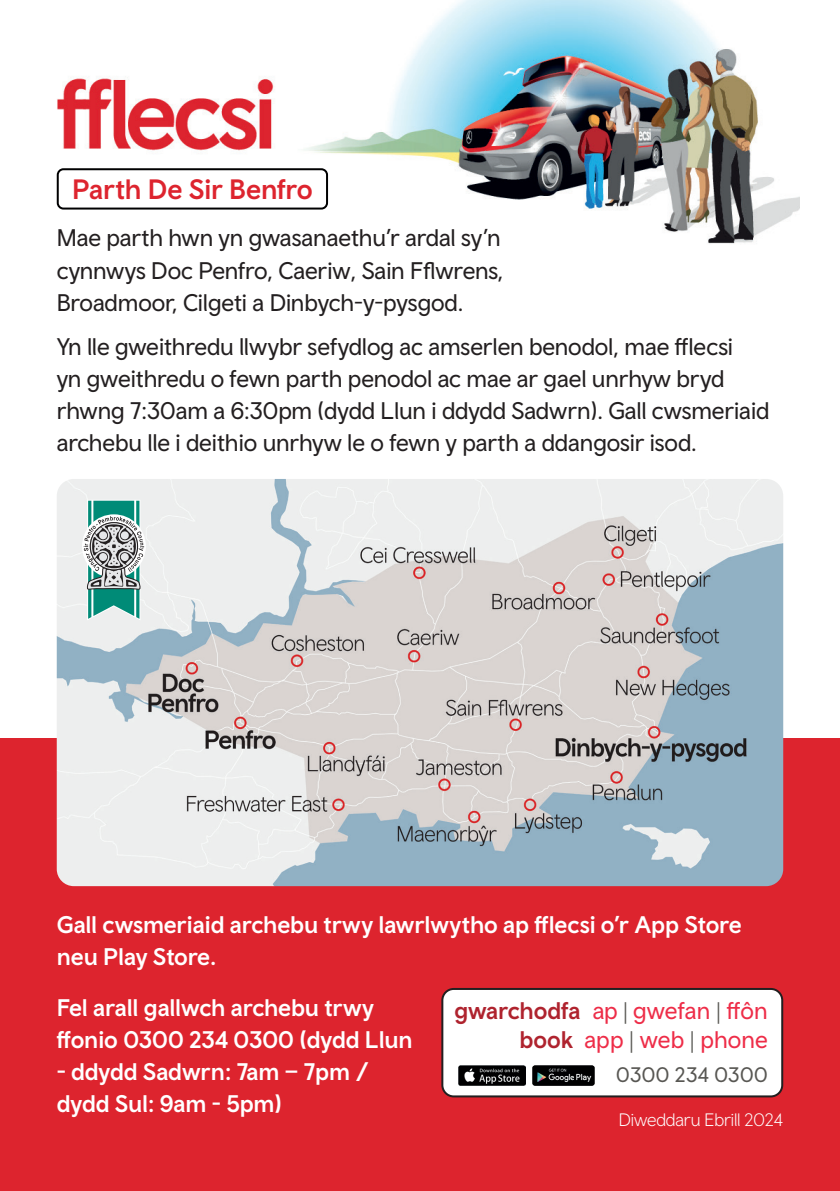
<style>
.page{position:relative;width:840px;height:1191px;background:#fff}
.page>*{position:absolute;margin:0;border:0;box-sizing:border-box;transform-origin:0 0}
.t1{font:500 28px "Wales Sans Body";letter-spacing:-.01em;color:#dd242e}
.t2{font:24px/32px "Wales Sans Body";letter-spacing:-.005em;color:#231f20;text-align:justify}
.t3{font:500 24px/32px "Wales Sans Body";letter-spacing:-.005em;color:#fff}
.t4{font:24px/28.8px "Wales Sans Body";color:#ee2d48;text-align:right}
.t5{font:21px "Wales Sans Body";letter-spacing:.02em;color:#585753}
.t6{font:300 18px "Wales Sans Body";letter-spacing:-.005em;color:#fff}
.s1{font-weight:500;color:#af232e}
.s2{color:#ed2d48}
.s3{font-weight:300;color:#585753}
</style>
<div class="page">
<img style="left:56px;top:0;width:743px;height:244px">
<div style="left:0;top:738px;width:839px;height:453px;background:#dd242e"></div>
<div style="left:57px;top:168px;width:271px;height:41px;border:2px solid #000001;border-radius:6px"></div>
<div style="left:442px;top:989px;width:339px;height:107px;background:#fff;border-radius:11px"></div>
<div style="left:441px;top:988px;width:341px;height:109px;border:2px solid #231f20;border-radius:11px"></div>
<img style="left:458px;top:1065px;width:67px;height:20px">
<img style="left:532px;top:1065px;width:62px;height:20px">
<img style="left:57px;top:479px;width:725px;height:407px">
<svg style="left:84px;top:500px;width:60px;height:120px;background:#87aea9"></svg>
<p class="t1" style="left:72px;top:172px;width:242px">Parth De Sir Benfro</p>
<p class="t2" style="left:57px;top:222px;width:448px">Mae parth hwn yn gwasanaethu’r ardal sy’n cynnwys Doc Penfro, Caeriw, Sain Fflwrens, Broadmoor, Cilgeti a Dinbych-y-pysgod.</p>
<p class="t2" style="left:57px;top:329px;width:713px;text-align:left">Yn lle gweithredu llwybr sefydlog ac amserlen benodol, mae fflecsi<br>yn gweithredu o fewn parth penodol ac mae ar gael unrhyw bryd rhwng 7:30am a 6:30pm (dydd Llun i ddydd Sadwrn). Gall cwsmeriaid archebu lle i deithio unrhyw le o fewn y parth a ddangosir isod.</p>
<p class="t3" style="left:57px;top:908px;width:686px">Gall cwsmeriaid archebu trwy lawrlwytho ap fflecsi o’r App Store neu Play Store.</p>
<p class="t3" style="left:57px;top:991px;width:357px">Fel arall gallwch archebu trwy ffonio 0300 234 0300 (dydd Llun</p>
<p class="t3" style="left:57px;top:1055px;width:314px">- ddydd Sadwrn: 7am – 7pm / dydd Sul: 9am - 5pm)</p>
<p class="t4" style="left:454px;top:995px;width:314px"><span class="s1">gwarchodfa</span> <span class="s2">ap</span> <span class="s3">|</span> gwefan <span class="s3">|</span> ffôn <span class="s1">book</span> app <span class="s3">|</span> web <span class="s3">|</span> phone</p>
<p class="t5" style="left:616px;top:1062px;width:153px">0300 234 0300</p>
<p class="t6" style="left:618px;top:1109px;width:166px">Diweddaru Ebrill 2024</p>
</div>
